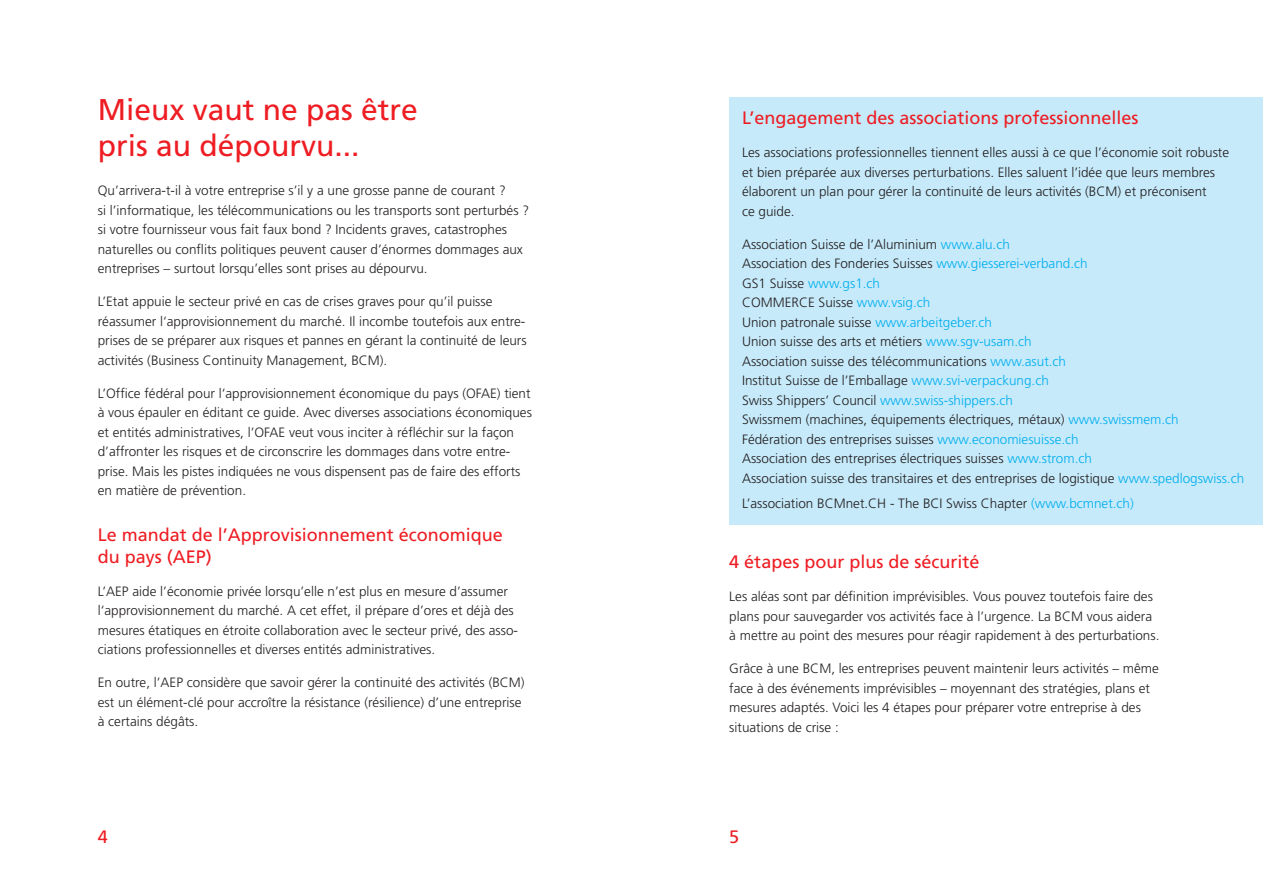
<style>
.page{position:relative;width:1263px;height:893px;background:#fff}
.page>*{position:absolute;margin:0;border:0;box-sizing:border-box;transform-origin:0 0}
.t1{font:30px "Frutiger";color:#ee1d23}
.t2{font:18px "Frutiger";color:#ee1d23}
.t3{font:300 13.5px/19.5px "Frutiger";color:#231f20}
.t4{font:300 13.5px "Frutiger";color:#00aeef}
.s1{color:#00aeef}
.s2{color:#231f20}
</style>
<div class="page">
<div style="left:729px;top:98px;width:534px;height:427px;background:#c6eafa"></div>
<p class="t1" style="left:98px;top:92px;width:322px">Mieux vaut ne pas être</p>
<p class="t1" style="left:98px;top:128px;width:263px">pris au dépourvu...</p>
<p class="t3" style="left:98px;top:181px;width:410px">Qu’arrivera-t-il à votre entreprise s’il y a une grosse panne de courant ?</p>
<p class="t3" style="left:98px;top:201px;width:433px">si l’informatique, les télécommunications ou les transports sont perturbés ?</p>
<p class="t3" style="left:98px;top:220px;width:427px">si votre fournisseur vous fait faux bond ? Incidents graves, catastrophes naturelles ou conflits politiques peuvent causer d’énormes dommages aux entreprises – surtout lorsqu’elles sont prises au dépourvu.</p>
<p class="t3" style="left:98px;top:292px;width:396px">L’Etat appuie le secteur privé en cas de crises graves pour qu’il puisse</p>
<p class="t3" style="left:98px;top:312px;width:430px;text-align:justify">réassumer l‘approvisionnement du marché. Il incombe toutefois aux entre&shy;prises de se préparer aux risques et pannes en gérant la continuité de leurs activités (Business Continuity Management, BCM).</p>
<p class="t3" style="left:98px;top:384px;width:436px">L’Office fédéral pour l‘approvisionnement économique du pays (OFAE) tient à vous épauler en éditant ce guide. Avec diverses associations économiques et entités administratives, l’OFAE veut vous inciter à réfléchir sur la façon d’affronter les risques et de circonscrire les dommages dans votre entre&shy;prise. Mais les pistes indiquées ne vous dispensent pas de faire des efforts en matière de prévention.</p>
<p class="t2" style="left:98px;top:524px;width:407px">Le mandat de l’Approvisionnement économique</p>
<p class="t2" style="left:98px;top:546px;width:116px">du pays (AEP)</p>
<p class="t3" style="left:98px;top:581px;width:422px">L’AEP aide l’économie privée lorsqu’elle n’est plus en mesure d’assumer l‘approvisionnement du marché. A cet effet, il prépare d’ores et déjà des mesures étatiques en étroite collaboration avec le secteur privé, des asso&shy;ciations professionnelles et diverses entités administratives.</p>
<p class="t3" style="left:98px;top:673px;width:428px">En outre, l’AEP considère que savoir gérer la continuité des activités (BCM) est un élément-clé pour accroître la résistance (résilience) d’une entreprise</p>
<p class="t3" style="left:98px;top:712px;width:102px">à certains dégâts.</p>
<p class="t2" style="left:742px;top:107px;width:398px">L’engagement des associations professionnelles</p>
<p class="t3" style="left:742px;top:143px;width:489px">Les associations professionnelles tiennent elles aussi à ce que l’économie soit robuste</p>
<p class="t3" style="left:742px;top:162px;width:475px">et bien préparée aux diverses perturbations. Elles saluent l’idée que leurs membres</p>
<p class="t3" style="left:742px;top:182px;width:466px">élaborent un plan pour gérer la continuité de leurs activités (BCM) et préconisent</p>
<p class="t3" style="left:742px;top:201px;width:54px">ce guide.</p>
<p class="t3" style="left:742px;top:234px;width:269px">Association Suisse de l’Aluminium <span class="s1">www.alu.ch</span></p>
<p class="t3" style="left:742px;top:254px;width:347px">Association des Fonderies Suisses <span class="s1">www.giesserei-verband.ch</span></p>
<p class="t4" style="left:742px;top:275px;width:140px"><span class="s2">GS1 Suisse</span> www.gs1.ch</p>
<p class="t3" style="left:742px;top:293px;width:190px">COMMERCE Suisse <span class="s1">www.vsig.ch</span></p>
<p class="t3" style="left:742px;top:312px;width:251px">Union patronale suisse <span class="s1">www.arbeitgeber.ch</span></p>
<p class="t3" style="left:742px;top:332px;width:291px">Union suisse des arts et métiers <span class="s1">www.sgv-usam.ch</span></p>
<p class="t3" style="left:742px;top:351px;width:326px">Association suisse des télécommunications <span class="s1">www.asut.ch</span></p>
<p class="t3" style="left:742px;top:371px;width:308px">Institut Suisse de l’Emballage <span class="s1">www.svi-verpackung.ch</span></p>
<p class="t3" style="left:742px;top:390px;width:272px">Swiss Shippers’ Council <span class="s1">www.swiss-shippers.ch</span></p>
<p class="t3" style="left:742px;top:410px;width:438px">Swissmem (machines, équipements électriques, métaux) <span class="s1">www.swissmem.ch</span></p>
<p class="t3" style="left:742px;top:429px;width:338px">Fédération des entreprises suisses <span class="s1">www.economiesuisse.ch</span></p>
<p class="t3" style="left:742px;top:449px;width:351px">Association des entreprises électriques suisses <span class="s1">www.strom.ch</span></p>
<p class="t3" style="left:742px;top:468px;width:504px">Association suisse des transitaires et des entreprises de logistique <span class="s1">www.spedlogswiss.ch</span></p>
<p class="t3" style="left:742px;top:494px;width:393px">L’association BCMnet.CH - The BCI Swiss Chapter <span class="s1">(www.bcmnet.ch)</span></p>
<p class="t2" style="left:729px;top:552px;width:252px">4 étapes pour plus de sécurité</p>
<p class="t3" style="left:729px;top:587px;width:425px">Les aléas sont par définition imprévisibles. Vous pouvez toutefois faire des plans pour sauvegarder vos activités face à l’urgence. La BCM vous aidera</p>
<p class="t3" style="left:729px;top:626px;width:432px">à mettre au point des mesures pour réagir rapidement à des perturbations.</p>
<p class="t3" style="left:729px;top:659px;width:431px">Grâce à une BCM, les entreprises peuvent maintenir leurs activités – même face à des événements imprévisibles – moyennant des stratégies, plans et mesures adaptés. Voici les 4 étapes pour préparer votre entreprise à des situations de crise :</p>
<p class="t2" style="left:98px;top:826px;width:12px">4</p>
<p class="t2" style="left:729px;top:826px;width:12px">5</p>
</div>
